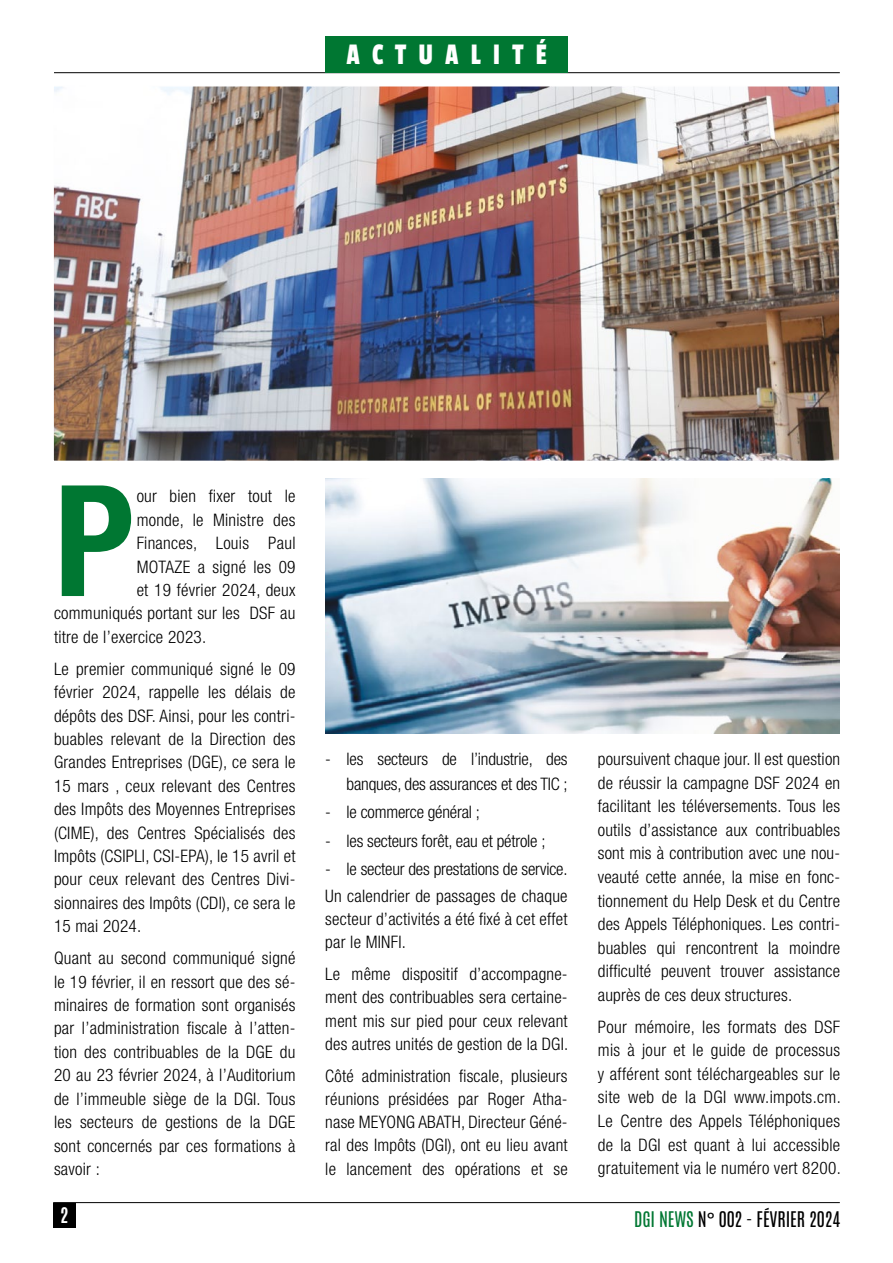
<style>
.page{position:relative;width:893px;height:1263px;background:#fff}
.page>*{position:absolute;margin:0;border:0;box-sizing:border-box;transform-origin:0 0}
.t1{font:700 condensed 154.8px "Helvetica Neue LT Pro";color:#007732}
.t2{font:31.35px "Passion One";letter-spacing:.45em;color:#fff;scale:.86 1}
.t3{font:18px "Antonio";letter-spacing:-.01em;color:#000}
.t4{font:700 18px "Antonio";color:#fff}
.t5{font:300 condensed 17.25px/23.4px "Helvetica Neue LT Pro";letter-spacing:.015em;color:#000;text-align:justify}
.t6{font:300 condensed 17.25px/24.3px "Helvetica Neue LT Pro";letter-spacing:-.01em;color:#000;text-align:right}
.s1{color:#007732}
</style>
<div class="page">
<div style="left:53px;top:1202px;width:22px;height:25px;background:#000"></div>
<hr style="left:53px;top:1202px;width:787px;height:1px;background:#000">
<hr style="left:54px;top:72px;width:786px;height:1px;background:#000">
<div style="left:325px;top:37px;width:243px;height:35px;background:#007732"></div>
<img style="left:55px;top:88px;width:783px;height:371px">
<div style="left:52px;top:85px;width:789px;height:377px;border:2px solid #fff"></div>
<img style="left:325px;top:478px;width:515px;height:256px">
<div style="left:325px;top:36px;width:243px;height:35px;background:#007732"></div>
<h2 class="t2" style="left:346px;top:37px;width:234px">ACTUALITÉ</h2>
<h2 class="t2" style="left:339px;top:38px;width:252px">FORM T ON</h2>
<h1 class="t1" style="left:54px;top:447px;width:82px">P</h1>
<p class="t5" style="left:137px;top:484px;width:160px">our bien fixer tout le</p>
<p class="t5" style="left:137px;top:508px;width:160px">monde, le Ministre des</p>
<p class="t5" style="left:137px;top:531px;width:160px">Finances, Louis Paul</p>
<p class="t5" style="left:137px;top:555px;width:160px">MOTAZE a signé les 09</p>
<p class="t5" style="left:137px;top:578px;width:160px">et 19 février 2024, deux</p>
<p class="t5" style="left:54px;top:601px;width:243px">communiqués portant sur les DSF au</p>
<p class="t5" style="left:54px;top:625px;width:154px">titre de l’exercice 2023.</p>
<p class="t5" style="left:54px;top:657px;width:243px">Le premier communiqué signé le 09 février 2024, rappelle les délais de dépôts des DSF. Ainsi, pour les contri&shy;buables relevant de la Direction des Grandes Entreprises (DGE), ce sera le 15 mars , ceux relevant des Centres des Impôts des Moyennes Entreprises (CIME), des Centres Spécialisés des Impôts (CSIPLI, CSI-EPA), le 15 avril et pour ceux relevant des Centres Divi&shy;sionnaires des Impôts (CDI), ce sera le 15 mai 2024.</p>
<p class="t5" style="left:54px;top:946px;width:243px">Quant au second communiqué signé le 19 février, il en ressort que des sé&shy;minaires de formation sont organisés par l’administration fiscale à l’atten&shy;tion des contribuables de la DGE du 20 au 23 février 2024, à l’Auditorium de l’immeuble siège de la DGI. Tous les secteurs de gestions de la DGE sont concernés par ces formations à savoir :</p>
<p class="t4" style="left:60px;top:1202px;width:10px">2</p>
<p class="t6" style="left:325px;top:747px;width:244px">- les secteurs de l’industrie, des banques, des assurances et des TIC ;</p>
<p class="t6" style="left:325px;top:800px;width:156px">- le commerce général ;</p>
<p class="t6" style="left:325px;top:828px;width:222px">- les secteurs forêt, eau et pétrole ;</p>
<p class="t5" style="left:325px;top:855px;width:244px;line-height:27.2px">- le secteur des prestations de service.<br>Un calendrier de passages de chaque</p>
<p class="t5" style="left:325px;top:908px;width:244px;line-height:23px">secteur d’activités a été fixé à cet effet par le MINFI.</p>
<p class="t5" style="left:325px;top:962px;width:245px">Le même dispositif d’accompagne&shy;ment des contribuables sera certaine&shy;ment mis sur pied pour ceux relevant des autres unités de gestion de la DGI.</p>
<p class="t5" style="left:325px;top:1064px;width:244px">Côté administration fiscale, plusieurs réunions présidées par Roger Atha&shy;nase MEYONG ABATH, Directeur Géné&shy;ral des Impôts (DGI), ont eu lieu avant le lancement des opérations et se</p>
<p class="t5" style="left:598px;top:747px;width:244px">poursuivent chaque jour. Il est question de réussir la campagne DSF 2024 en facilitant les téléversements. Tous les outils d’assistance aux contribuables sont mis à contribution avec une nou&shy;veauté cette année, la mise en fonc&shy;tionnement du Help Desk et du Centre des Appels Téléphoniques. Les contri&shy;buables qui rencontrent la moindre difficulté peuvent trouver assistance auprès de ces deux structures.</p>
<p class="t5" style="left:598px;top:1015px;width:245px">Pour mémoire, les formats des DSF mis à jour et le guide de processus y afférent sont téléchargeables sur le site web de la DGI www.impots.cm.<br>Le Centre des Appels Téléphoniques de la DGI est quant à lui accessible gratuitement via le numéro vert 8200.</p>
<p class="t3" style="left:634px;top:1206px;width:208px"><span class="s1">DGI NEWS</span> N° 002 - FÉVRIER 2024</p>
</div>
